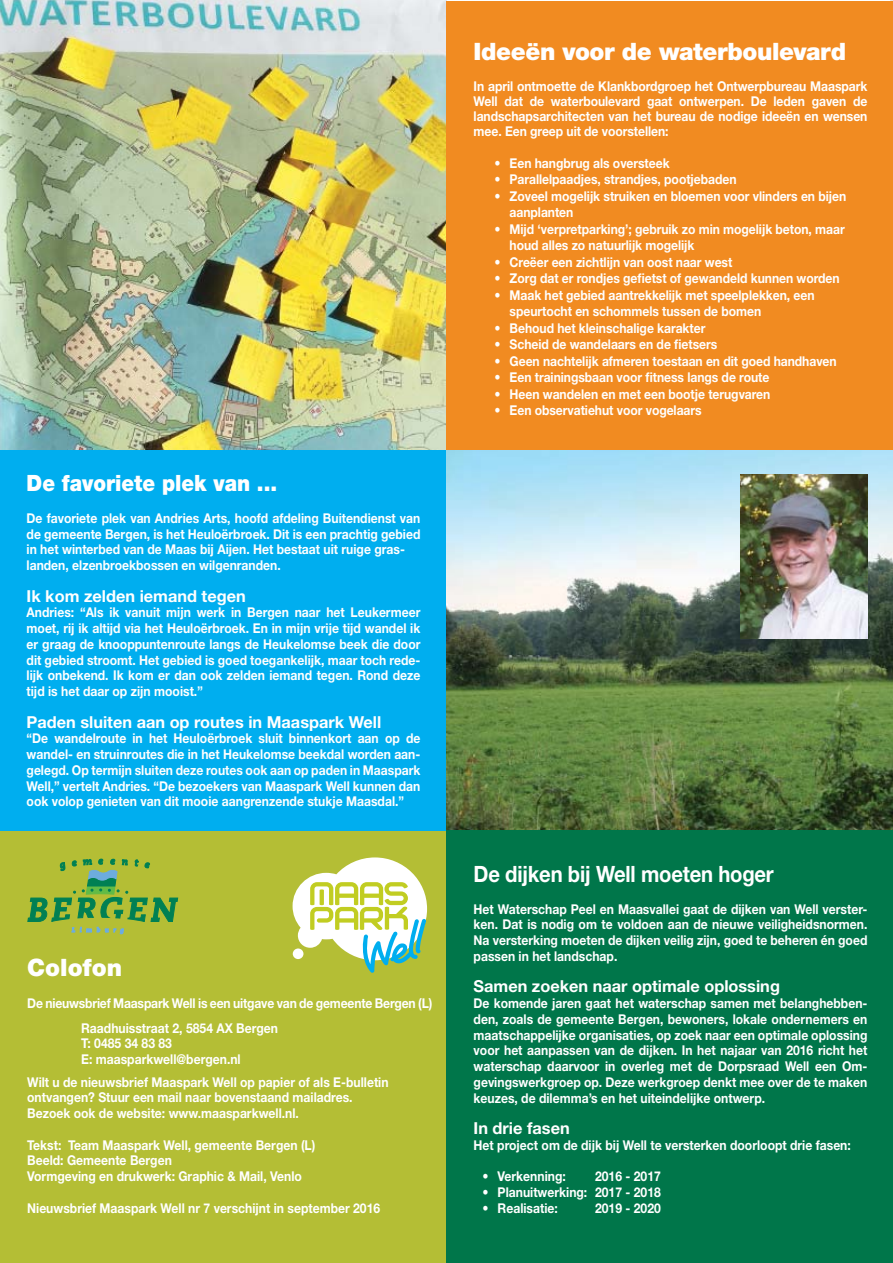
<style>
.page{position:relative;width:893px;height:1263px;background:#fff}
.page>*{position:absolute;margin:0;border:0;box-sizing:border-box;transform-origin:0 0}
.t1{font:900 24px "Helvetica Neue LT Std";letter-spacing:-.015em;color:#fff}
.t2{font:700 22.5px "Helvetica Neue LT Std";letter-spacing:-.01em;color:#fff;scale:.9 1}
.t3{font:900 22.5px "Helvetica Neue LT Std";color:#fff;scale:.9 1}
.t4{font:700 16.5px "Helvetica Neue LT Std";color:#fff}
.t5{font:700 13.5px/15.8px "Helvetica Neue LT Std";color:#fff;scale:.9 1}
</style>
<div class="page">
<div style="left:0;top:831px;width:446px;height:432px;background:#b4be35"></div>
<div style="left:0;top:448px;width:446px;height:383px;background:#00aeef"></div>
<img style="left:0;top:1px;width:446px;height:448px">
<img style="left:446px;top:449px;width:447px;height:382px">
<div style="left:446px;top:831px;width:447px;height:432px;background:#00764a"></div>
<div style="left:446px;top:1px;width:447px;height:448px;background:#f18b21"></div>
<svg style="left:293px;top:857px;width:134px;height:116px"></svg>
<svg style="left:27px;top:858px;width:151px;height:77px"></svg>
<img style="left:740px;top:474px;width:127px;height:165px">
<p class="t3" style="left:27px;top:470px;width:280px">De favoriete plek van ...</p>
<p class="t5" style="left:27px;top:510px;width:439px">De favoriete plek van Andries Arts, hoofd afdeling Buitendienst van de gemeente Bergen, is het Heuloërbroek. Dit is een prachtig gebied in het winterbed van de Maas bij Aijen. Het bestaat uit ruige gras&shy;landen, elzenbroekbossen en wilgenranden.</p>
<p class="t4" style="left:27px;top:586px;width:221px">Ik kom zelden iemand tegen</p>
<p class="t5" style="left:27px;top:604px;width:439px;text-align:justify">Andries: “Als ik vanuit mijn werk in Bergen naar het Leukermeer moet, rij ik altijd via het Heuloërbroek. En in mijn vrije tijd wandel ik er graag de knooppuntenroute langs de Heukelomse beek die door dit gebied stroomt. Het gebied is goed toegankelijk, maar toch rede&shy;lijk onbekend. Ik kom er dan ook zelden iemand tegen. Rond deze tijd is het daar op zijn mooist.’’</p>
<p class="t4" style="left:27px;top:712px;width:356px">Paden sluiten aan op routes in Maaspark Well</p>
<p class="t5" style="left:27px;top:730px;width:439px;text-align:justify">“De wandelroute in het Heuloërbroek sluit binnenkort aan op de wandel- en struinroutes die in het Heukelomse beekdal worden aan&shy;gelegd. Op termijn sluiten deze routes ook aan op paden in Maaspark Well,” vertelt Andries. “De bezoekers van Maaspark Well kunnen dan ook volop genieten van dit mooie aangrenzende stukje Maasdal.”</p>
<p class="t1" style="left:27px;top:953px;width:97px">Colofon</p>
<p class="t5" style="left:81px;top:990px;width:392px;line-height:24.8px;text-indent:-54px">De nieuwsbrief Maaspark Well is een uitgave van de gemeente Bergen (L)<br>Raadhuisstraat 2, 5854 AX Bergen</p>
<p class="t5" style="left:81px;top:1035px;width:179px">T: 0485 34 83 83<br>E: maasparkwell@bergen.nl</p>
<p class="t5" style="left:27px;top:1074px;width:403px">Wilt u de nieuwsbrief Maaspark Well op papier of als E-bulletin ontvangen? Stuur een mail naar bovenstaand mailadres.<br>Bezoek ook de website: www.maasparkwell.nl.</p>
<p class="t5" style="left:27px;top:1137px;width:322px">Tekst: Team Maaspark Well, gemeente Bergen (L)<br>Beeld: Gemeente Bergen<br>Vormgeving en drukwerk: Graphic &amp; Mail, Venlo</p>
<p class="t5" style="left:27px;top:1200px;width:394px">Nieuwsbrief Maaspark Well nr 7 verschijnt in september 2016</p>
<p class="t1" style="left:474px;top:37px;width:374px">Ideeën voor de waterboulevard</p>
<p class="t5" style="left:474px;top:79px;width:439px;line-height:15px;text-align:justify">In april ontmoette de Klankbordgroep het Ontwerpbureau Maaspark Well dat de waterboulevard gaat ontwerpen. De leden gaven de landschapsarchitecten van het bureau de nodige ideeën en wensen mee. Een greep uit de voorstellen:</p>
<p class="t5" style="left:495px;top:155px;width:196px">• Een hangbrug als oversteek</p>
<p class="t5" style="left:495px;top:171px;width:270px">• Parallelpaadjes, strandjes, pootjebaden</p>
<p class="t5" style="left:510px;top:187px;width:376px;line-height:16.5px;text-indent:-15px">• Zoveel mogelijk struiken en bloemen voor vlinders en bijen aanplanten</p>
<p class="t5" style="left:510px;top:220px;width:374px;line-height:16.5px;text-indent:-15px">• Mijd ‘verpretparking’; gebruik zo min mogelijk beton, maar houd alles zo natuurlijk mogelijk</p>
<p class="t5" style="left:495px;top:254px;width:266px">• Creëer een zichtlijn van oost naar west</p>
<p class="t5" style="left:495px;top:270px;width:385px">• Zorg dat er rondjes gefietst of gewandeld kunnen worden</p>
<p class="t5" style="left:510px;top:286px;width:340px;line-height:16.5px;text-indent:-15px">• Maak het gebied aantrekkelijk met speelplekken, een speurtocht en schommels tussen de bomen</p>
<p class="t5" style="left:495px;top:320px;width:236px">• Behoud het kleinschalige karakter</p>
<p class="t5" style="left:495px;top:336px;width:249px">• Scheid de wandelaars en de fietsers</p>
<p class="t5" style="left:495px;top:353px;width:382px">• Geen nachtelijk afmeren toestaan en dit goed handhaven</p>
<p class="t5" style="left:495px;top:369px;width:307px">• Een trainingsbaan voor fitness langs de route</p>
<p class="t5" style="left:495px;top:386px;width:308px">• Heen wandelen en met een bootje terugvaren</p>
<p class="t5" style="left:495px;top:402px;width:232px">• Een observatiehut voor vogelaars</p>
<p class="t2" style="left:474px;top:860px;width:335px">De dijken bij Well moeten hoger</p>
<p class="t5" style="left:474px;top:901px;width:439px;text-align:justify">Het Waterschap Peel en Maasvallei gaat de dijken van Well verster&shy;ken. Dat is nodig om te voldoen aan de nieuwe veiligheidsnormen.<br>Na versterking moeten de dijken veilig zijn, goed te beheren én goed passen in het landschap.</p>
<p class="t4" style="left:474px;top:976px;width:308px">Samen zoeken naar optimale oplossing</p>
<p class="t5" style="left:474px;top:995px;width:439px;text-align:justify">De komende jaren gaat het waterschap samen met belanghebben&shy;den, zoals de gemeente Bergen, bewoners, lokale ondernemers en maatschappelijke organisaties, op zoek naar een optimale oplossing voor het aanpassen van de dijken. In het najaar van 2016 richt het waterschap daarvoor in overleg met de Dorpsraad Well een Om&shy;gevingswerkgroep op. Deze werkgroep denkt mee over de te maken keuzes, de dilemma’s en het uiteindelijke ontwerp.</p>
<p class="t4" style="left:474px;top:1118px;width:98px">In drie fasen</p>
<p class="t5" style="left:474px;top:1137px;width:421px">Het project om de dijk bij Well te versterken doorloopt drie fasen:</p>
<p class="t5" style="left:483px;top:1168px;width:94px">• Verkenning:</p>
<p class="t5" style="left:595px;top:1168px;width:75px">2016 - 2017</p>
<p class="t5" style="left:483px;top:1184px;width:200px">• Planuitwerking: 2017 - 2018</p>
<p class="t5" style="left:483px;top:1200px;width:85px">• Realisatie:</p>
<p class="t5" style="left:595px;top:1200px;width:75px">2019 - 2020</p>
</div>
